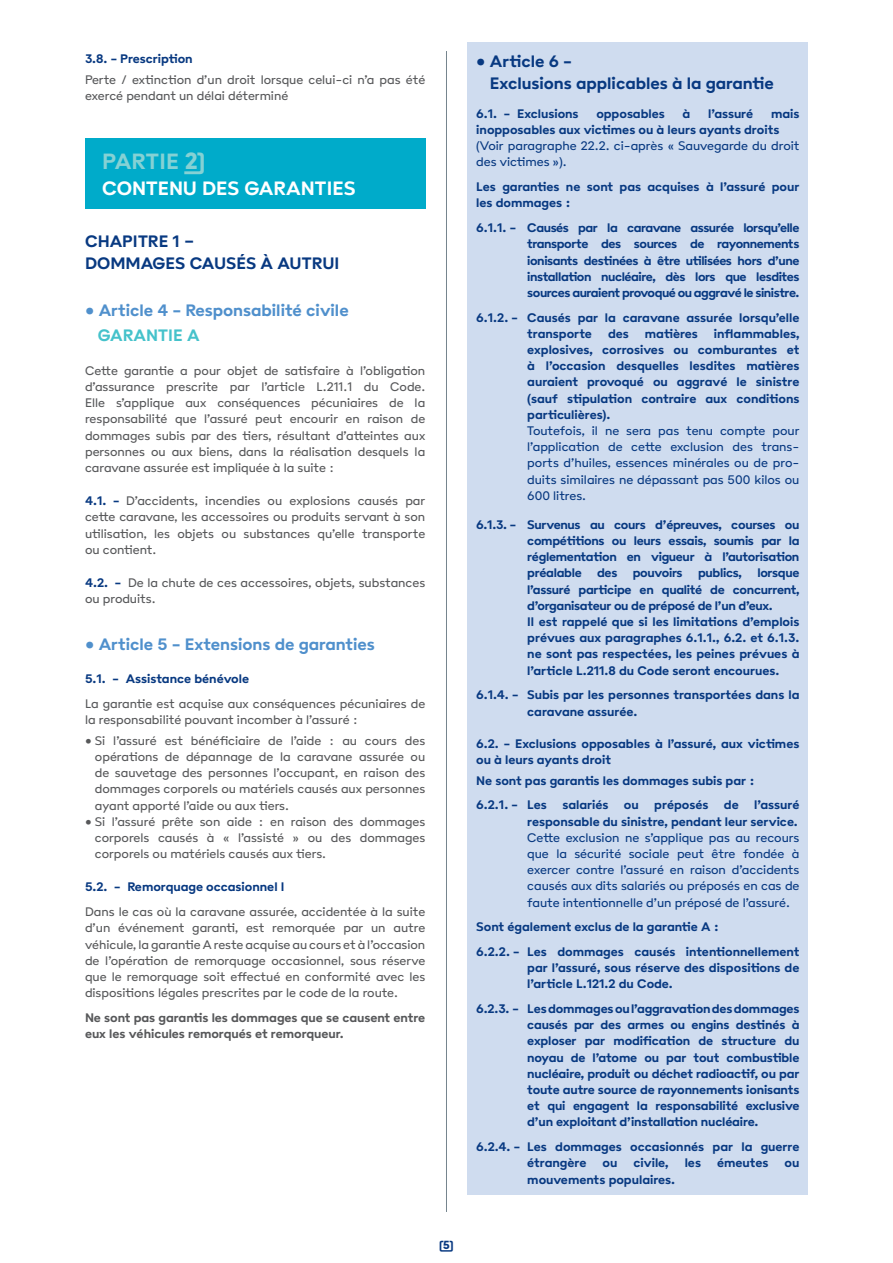
<style>
.page{position:relative;width:893px;height:1263px;background:#fff}
.page>*{position:absolute;margin:0;border:0;box-sizing:border-box;transform-origin:0 0}
.t1{font:700 24px "Poligon";color:#85d1d4}
.t2{font:700 21px "Poligon";color:#fff}
.t3{font:700 18px/21.6px "Poligon";color:#083981}
.t4{font:700 18px "Poligon";color:#5090cc}
.t5{font:700 18px "Poligon";color:#45c2cb}
.t6{font:700 13.5px/16.2px "Poligon";color:#083981}
.t7{font:13.5px/16.2px "Poligon";color:#57585a;text-align:justify}
.t8{font:13.5px/16.2px "Poligon";color:#083981;text-align:justify}
.t9{font:700 13.5px/16.2px "Poligon";letter-spacing:-.02em;color:#083981}
.t10{font:700 13.5px/16.2px "Poligon";color:#57585a}
.t11{font:12px "Poligon Black Link";color:#083981}
.s1{font-family:"Poligon Black Link";font-weight:400}
.s2{font-weight:700;color:#083981}
</style>
<div class="page">
<hr style="left:446px;top:51px;width:1px;height:1161px;background:#76858e">
<div style="left:85px;top:138px;width:340px;height:70px;background:#00abca"></div>
<div style="left:468px;top:43px;width:340px;height:59px;background:#cfdcef"></div>
<div style="left:468px;top:97px;width:340px;height:49px;background:#cfdcef"></div>
<div style="left:468px;top:130px;width:340px;height:48px;background:#cfdcef"></div>
<div style="left:468px;top:170px;width:340px;height:49px;background:#cfdcef"></div>
<div style="left:468px;top:211px;width:340px;height:98px;background:#cfdcef"></div>
<div style="left:468px;top:301px;width:340px;height:129px;background:#cfdcef"></div>
<div style="left:468px;top:414px;width:340px;height:97px;background:#cfdcef"></div>
<div style="left:468px;top:508px;width:340px;height:113px;background:#cfdcef"></div>
<div style="left:468px;top:605px;width:340px;height:81px;background:#cfdcef"></div>
<div style="left:468px;top:679px;width:340px;height:48px;background:#cfdcef"></div>
<div style="left:468px;top:727px;width:340px;height:49px;background:#cfdcef"></div>
<div style="left:468px;top:764px;width:340px;height:32px;background:#cfdcef"></div>
<div style="left:468px;top:788px;width:340px;height:49px;background:#cfdcef"></div>
<div style="left:468px;top:821px;width:340px;height:97px;background:#cfdcef"></div>
<div style="left:468px;top:910px;width:340px;height:33px;background:#cfdcef"></div>
<div style="left:468px;top:935px;width:340px;height:65px;background:#cfdcef"></div>
<div style="left:468px;top:992px;width:340px;height:146px;background:#cfdcef"></div>
<div style="left:468px;top:1130px;width:340px;height:65px;background:#cfdcef"></div>
<p class="t6" style="left:85px;top:50px;width:109px">3.8. - Prescription</p>
<p class="t7" style="left:85px;top:71px;width:342px">Perte / extinction d’un droit lorsque celui-ci n’a pas été exercé pendant un délai déterminé</p>
<h1 class="t1" style="left:102px;top:147px;width:105px">PARTIE <span class="s1">2</span></h1>
<h2 class="t2" style="left:102px;top:175px;width:255px">CONTENU DES GARANTIES</h2>
<h3 class="t3" style="left:85px;top:230px;width:256px">CHAPITRE 1 -<br>DOMMAGES CAUSÉS À AUTRUI</h3>
<h3 class="t4" style="left:85px;top:299px;width:265px">• Article 4 - Responsabilité civile</h3>
<h3 class="t5" style="left:98px;top:324px;width:103px">GARANTIE A</h3>
<p class="t7" style="left:85px;top:362px;width:342px">Cette garantie a pour objet de satisfaire à l’obligation d’assurance prescrite par l’article L.211.1 du Code.<br>Elle s’applique aux conséquences pécuniaires de la responsabilité que l’assuré peut encourir en raison de dommages subis par des tiers, résultant d’atteintes aux personnes ou aux biens, dans la réalisation desquels la caravane assurée est impliquée à la suite :</p>
<p class="t7" style="left:85px;top:492px;width:342px"><span class="s2">4.1. -</span> D’accidents, incendies ou explosions causés par cette caravane, les accessoires ou produits servant à son utilisation, les objets ou substances qu’elle transporte ou contient.</p>
<p class="t7" style="left:85px;top:574px;width:342px"><span class="s2">4.2. -</span> De la chute de ces accessoires, objets, substances ou produits.</p>
<h3 class="t4" style="left:85px;top:633px;width:291px">• Article 5 - Extensions de garanties</h3>
<p class="t6" style="left:85px;top:671px;width:166px">5.1. - Assistance bénévole</p>
<p class="t7" style="left:85px;top:695px;width:342px">La garantie est acquise aux conséquences pécuniaires de la responsabilité pouvant incomber à l’assuré :</p>
<p class="t7" style="left:95px;top:732px;width:332px;text-indent:-10px">• Si l’assuré est bénéficiaire de l’aide : au cours des opérations de dépannage de la caravane assurée ou de sauvetage des personnes l’occupant, en raison des dommages corporels ou matériels causés aux personnes ayant apporté l’aide ou aux tiers.</p>
<p class="t7" style="left:95px;top:813px;width:332px;text-indent:-10px">• Si l’assuré prête son aide : en raison des dommages corporels causés à « l’assisté » ou des dommages corporels ou matériels causés aux tiers.</p>
<p class="t6" style="left:85px;top:879px;width:201px">5.2. - Remorquage occasionnel I</p>
<p class="t7" style="left:85px;top:903px;width:342px">Dans le cas où la caravane assurée, accidentée à la suite d’un événement garanti, est remorquée par un autre véhicule, la garantie A reste acquise au cours et à l’occasion de l’opération de remorquage occasionnel, sous réserve que le remorquage soit effectué en conformité avec les dispositions légales prescrites par le code de la route.</p>
<p class="t10" style="left:85px;top:1009px;width:342px">Ne sont pas garantis les dommages que se causent entre eux les véhicules remorqués et remorqueur.</p>
<p class="t11" style="left:439px;top:1237px;width:16px">5</p>
<h3 class="t3" style="left:490px;top:50px;width:286px;text-indent:-14px">• Article 6 -<br>Exclusions applicables à la garantie</h3>
<p class="t6" style="left:476px;top:105px;width:104px">6.1. - Exclusions</p>
<p class="t6" style="left:596px;top:105px;width:70px">opposables</p>
<p class="t6" style="left:683px;top:105px;width:9px">à</p>
<p class="t6" style="left:708px;top:105px;width:47px">l’assuré</p>
<p class="t6" style="left:476px;top:105px;width:325px;text-indent:295px">mais inopposables aux victimes ou à leurs ayants droits</p>
<p class="t8" style="left:476px;top:138px;width:325px">(Voir paragraphe 22.2. ci-après « Sauvegarde du droit des victimes »).</p>
<p class="t6" style="left:476px;top:178px;width:325px">Les garanties ne sont pas acquises à l’assuré pour les dommages :</p>
<p class="t6" style="left:527px;top:219px;width:274px;text-align:justify;text-indent:-51px">6.1.1. - Causés par la caravane assurée lorsqu’elle transporte des sources de rayonnements ionisants destinées à être utilisées hors d’une installation nucléaire, dès lors que lesdites sources auraient provoqué ou aggravé le sinistre.</p>
<p class="t6" style="left:527px;top:309px;width:274px;text-align:justify;text-indent:-51px">6.1.2. - Causés par la caravane assurée lorsqu’elle transporte des matières inflammables, explosives, corrosives ou comburantes et à l’occasion desquelles lesdites matières auraient provoqué ou aggravé le sinistre (sauf stipulation contraire aux conditions particulières).</p>
<p class="t8" style="left:527px;top:422px;width:274px">Toutefois, il ne sera pas tenu compte pour l’application de cette exclusion des trans&shy;ports d’huiles, essences minérales ou de pro&shy;duits similaires ne dépassant pas 500 kilos ou 600 litres.</p>
<p class="t9" style="left:527px;top:516px;width:274px;text-indent:-51px">6.1.3. - Survenus au cours d’épreuves, courses ou compétitions ou leurs essais, soumis par la réglementation en vigueur à l’autorisation préalable des pouvoirs publics, lorsque l’assuré participe en qualité de concurrent, d’organisateur ou de préposé de l’un d’eux.<br>Il est rappelé que si les limitations d’emplois prévues aux paragraphes 6.1.1., 6.2. et 6.1.3. ne sont pas respectées, les peines prévues à l’article L.211.8 du Code seront encourues.</p>
<p class="t6" style="left:527px;top:686px;width:274px;text-indent:-51px">6.1.4. - Subis par les personnes transportées dans la caravane assurée.</p>
<p class="t6" style="left:476px;top:735px;width:325px">6.2. - Exclusions opposables à l’assuré, aux victimes ou à leurs ayants droit</p>
<p class="t6" style="left:476px;top:767px;width:325px;line-height:24.8px">Ne sont pas garantis les dommages subis par :<br>6.2.1. - Les salariés ou préposés de l’assuré</p>
<p class="t6" style="left:527px;top:813px;width:271px">responsable du sinistre, pendant leur service.</p>
<p class="t8" style="left:527px;top:829px;width:274px">Cette exclusion ne s’applique pas au recours que la sécurité sociale peut être fondée à exercer contre l’assuré en raison d’accidents causés aux dits salariés ou préposés en cas de faute intentionnelle d’un préposé de l’assuré.</p>
<p class="t6" style="left:476px;top:914px;width:325px;line-height:24.8px">Sont également exclus de la garantie A :<br>6.2.2. - Les dommages causés intentionnellement</p>
<p class="t6" style="left:527px;top:959px;width:274px">par l’assuré, sous réserve des dispositions de l’article L.121.2 du Code.</p>
<p class="t6" style="left:527px;top:1000px;width:274px;text-align:justify;text-indent:-51px">6.2.3. - Les dommages ou l’aggravation des dommages causés par des armes ou engins destinés à exploser par modification de structure du noyau de l’atome ou par tout combustible nucléaire, produit ou déchet radioactif, ou par toute autre source de rayonnements ionisants et qui engagent la responsabilité exclusive d’un exploitant d’installation nucléaire.</p>
<p class="t6" style="left:527px;top:1138px;width:274px;text-align:justify;text-indent:-51px">6.2.4. - Les dommages occasionnés par la guerre étrangère ou civile, les émeutes ou mouvements populaires.</p>
</div>
